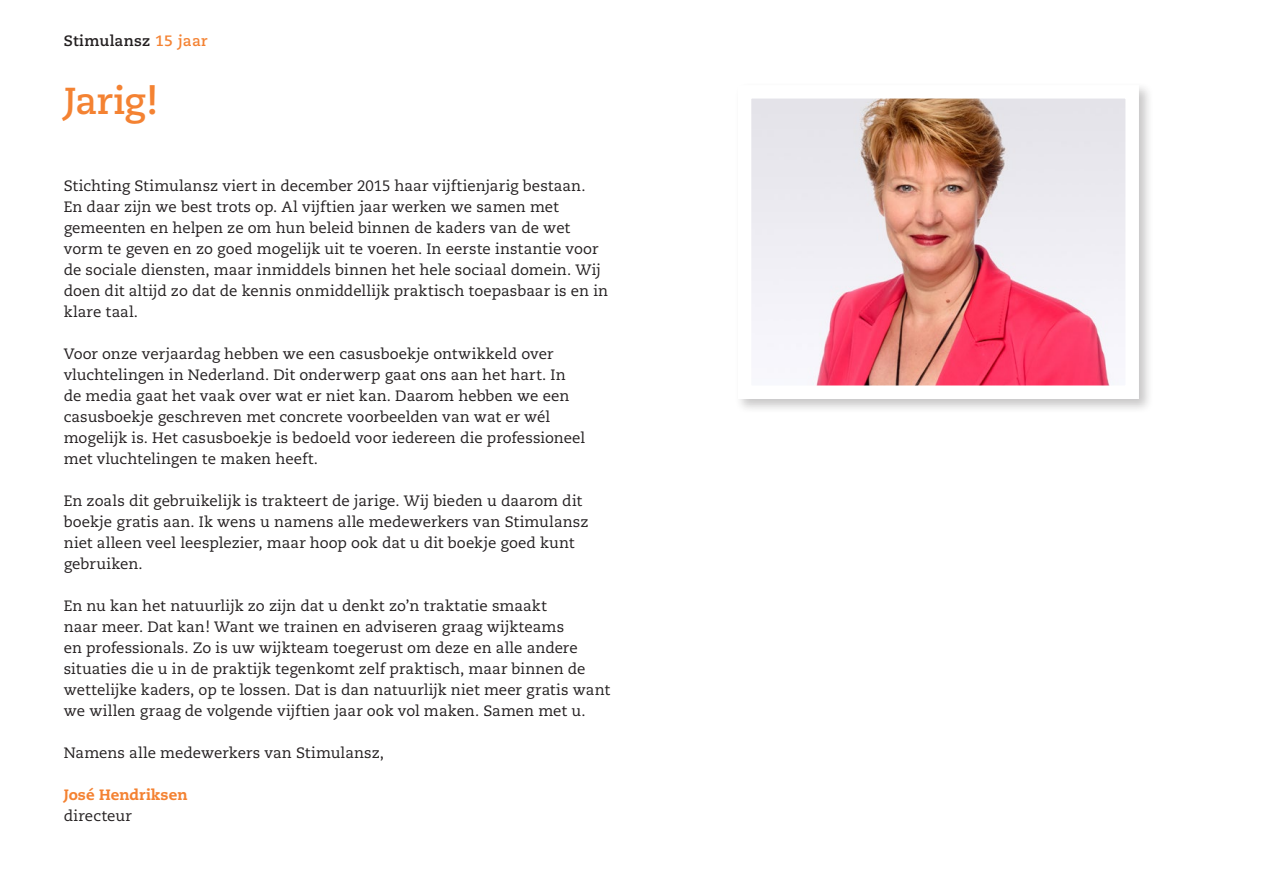
<style>
.page{position:relative;width:1263px;height:893px;background:#fff}
.page>*{position:absolute;margin:0;border:0;box-sizing:border-box;transform-origin:0 0}
.t1{font:700 37.5px "Caecilia";letter-spacing:-.015em;color:#f48232}
.plat{font:15px/21px "Caecilia";color:#231f20}
.t2{font:700 15px "Caecilia";letter-spacing:.015em;color:#231f20}
.t3{font:800 15px "Caecilia";letter-spacing:.005em;color:#f48232}
.s1{color:#f48232}
</style>
<div class="page">
<div style="left:735px;top:82px;width:419px;height:332px;background:#231f20;opacity:.25"></div>
<img style="left:753px;top:100px;width:371px;height:284px">
<div style="left:738px;top:85px;width:401px;height:314px;border:14px solid #fff"></div>
<p class="t2" style="left:64px;top:32px;width:145px">Stimulansz <span class="s1">15 jaar</span></p>
<p class="t1" style="left:64px;top:79px;width:96px">Jarig!</p>
<p class="plat" style="left:64px;top:176px;width:546px">Stichting Stimulansz viert in december 2015 haar vijftienjarig bestaan.<br>En daar zijn we best trots op. Al vijftien jaar werken we samen met gemeenten en helpen ze om hun beleid binnen de kaders van de wet vorm te geven en zo goed mogelijk uit te voeren. In eerste instantie voor de sociale diensten, maar inmiddels binnen het hele sociaal domein. Wij doen dit altijd zo dat de kennis onmiddellijk praktisch toepasbaar is en in klare taal.</p>
<p class="plat" style="left:64px;top:344px;width:523px">Voor onze verjaardag hebben we een casusboekje ontwikkeld over vluchtelingen in Nederland. Dit onderwerp gaat ons aan het hart. In de media gaat het vaak over wat er niet kan. Daarom hebben we een casusboekje geschreven met concrete voorbeelden van wat er wél mogelijk is. Het casusboekje is bedoeld voor iedereen die professioneel met vluchtelingen te maken heeft.</p>
<p class="plat" style="left:64px;top:491px;width:526px">En zoals dit gebruikelijk is trakteert de jarige. Wij bieden u daarom dit boekje gratis aan. Ik wens u namens alle medewerkers van Stimulansz niet alleen veel leesplezier, maar hoop ook dat u dit boekje goed kunt gebruiken.</p>
<p class="plat" style="left:64px;top:596px;width:548px">En nu kan het natuurlijk zo zijn dat u denkt zo’n traktatie smaakt<br>naar meer. Dat kan! Want we trainen en adviseren graag wijkteams<br>en professionals. Zo is uw wijkteam toegerust om deze en alle andere situaties die u in de praktijk tegenkomt zelf praktisch, maar binnen de wettelijke kaders, op te lossen. Dat is dan natuurlijk niet meer gratis want we willen graag de volgende vijftien jaar ook vol maken. Samen met u.</p>
<p class="plat" style="left:64px;top:743px;width:322px">Namens alle medewerkers van Stimulansz,</p>
<p class="t3" style="left:64px;top:786px;width:125px">José Hendriksen</p>
<p class="plat" style="left:64px;top:806px;width:70px">directeur</p>
</div>
